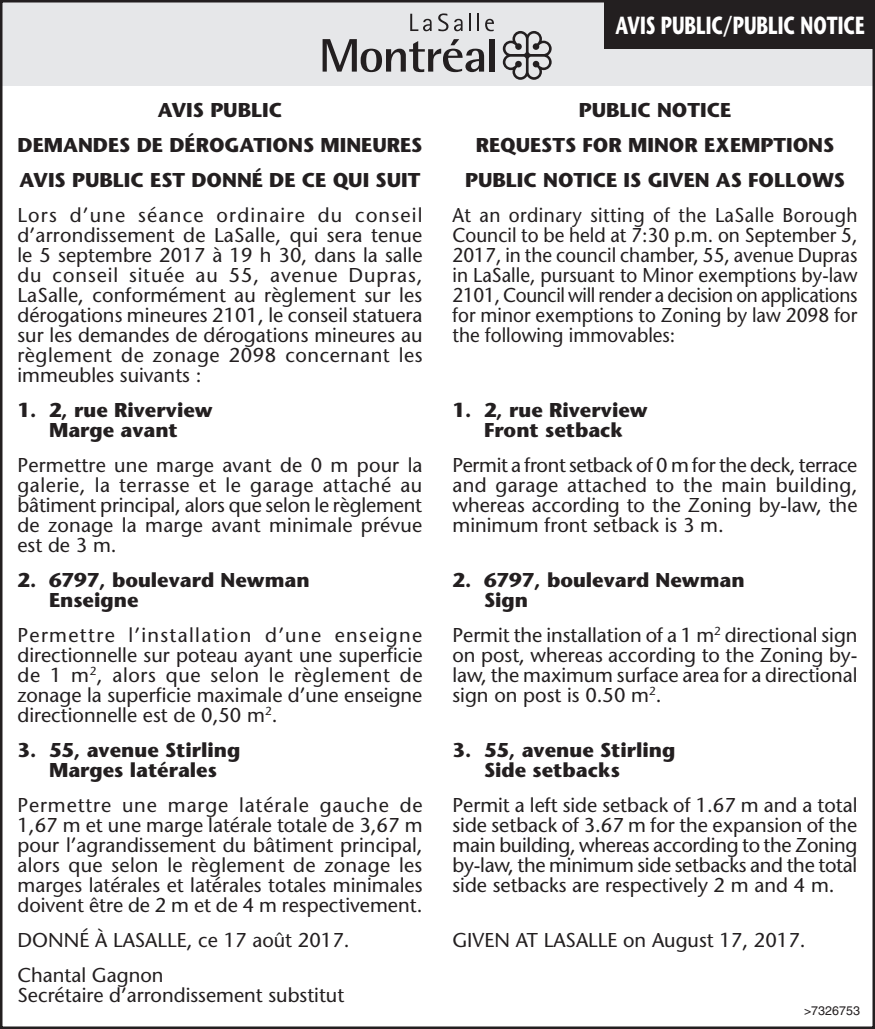
<style>
.page{position:relative;width:875px;height:1029px;background:#fff}
.page>*{position:absolute;margin:0;border:0;box-sizing:border-box;transform-origin:0 0}
.t1{font:700 24.75px "Stone Sans Std";color:#fff;scale:.7 1}
.t2{font:500 20px/20px "Stone Sans Std";color:#231f20;text-align:justify}
.t3{font:700 20px/20px "Stone Sans Std";color:#231f20}
.t4{font:500 20px/20px "Stone Sans Std";color:#231f20;text-align:justify;scale:.95 1}
.t5{font:12.5px "Helvetica LT Std";color:#231f20}
</style>
<div class="page">
<div style="left:0;top:0;width:874px;height:86px;background:#e6e7e9"></div>
<svg style="left:410px;top:14px;width:22px;height:17px"></svg>
<svg style="left:438px;top:13px;width:10px;height:18px"></svg>
<svg style="left:454px;top:19px;width:9px;height:12px"></svg>
<svg style="left:469px;top:14px;width:2px;height:17px"></svg>
<svg style="left:478px;top:14px;width:1px;height:17px"></svg>
<svg style="left:485px;top:19px;width:9px;height:12px"></svg>
<svg style="left:323px;top:39px;width:161px;height:33px"></svg>
<div style="left:489px;top:39px;width:6px;height:33px;background:#231f20"></div>
<svg style="left:503px;top:31px;width:49px;height:49px"></svg>
<div style="left:604px;top:1px;width:271px;height:48px;background:#231f20"></div>
<p class="t3" style="left:18px;top:92px;width:405px;line-height:35px;text-indent:193px">PUBLIC<br>DEMANDES DE DÉROGATIONS MINEURES<br>AVIS</p>
<p class="t3" style="left:158px;top:100px;width:26px">AVIS</p>
<p class="t3" style="left:72px;top:170px;width:13px">PUBLIC</p>
<p class="t3" style="left:150px;top:170px;width:272px">EST DONNÉ DE CE QUI SUIT</p>
<p class="t2" style="left:18px;top:205px;width:407px">Lors d’une séance ordinaire du conseil d’arrondissement de LaSalle, qui sera tenue le 5 septembre 2017 à 19 h 30, dans la salle du conseil située au 55, avenue Dupras, LaSalle, conformément au règlement sur les dérogations mineures 2101, le conseil statuera sur les demandes de dérogations mineures au règlement de zonage 2098 concernant les immeubles suivants :</p>
<p class="t3" style="left:18px;top:400px;width:197px;text-align:center">1. 2, rue Riverview<br>Marge avant</p>
<p class="t2" style="left:18px;top:455px;width:407px">Permettre une marge avant de 0 m pour la galerie, la terrasse et le garage attaché au bâtiment principal, alors que selon le règlement de zonage la marge avant minimale prévue est de 3 m.</p>
<p class="t3" style="left:49px;top:570px;width:262px;text-indent:-32px">2. 6797, boulevard Newman<br>Enseigne</p>
<p class="t2" style="left:18px;top:625px;width:407px">Permettre l’installation d’une enseigne directionnelle sur poteau ayant une superficie de 1 m<sup>2</sup>, alors que selon le règlement de zonage la superficie maximale d’une enseigne directionnelle est de 0,50 m<sup>2</sup>.</p>
<p class="t3" style="left:18px;top:740px;width:225px;text-align:center">3. 55, avenue Stirling<br>Marges latérales</p>
<p class="t2" style="left:18px;top:795px;width:407px">Permettre une marge latérale gauche de 1,67 m et une marge latérale totale de 3,67 m pour l’agrandissement du bâtiment principal, alors que selon le règlement de zonage les marges latérales et latérales totales minimales doivent être de 2 m et de 4 m respectivement.</p>
<p class="t2" style="left:18px;top:922px;width:334px;line-height:35px">DONNÉ À LASALLE, ce 17 août 2017.<br>Chantal Gagnon</p>
<p class="t2" style="left:18px;top:985px;width:328px">Secrétaire d’arrondissement substitut</p>
<p class="t1" style="left:615px;top:11px;width:184px">Avis public/PUBLIC</p>
<p class="t1" style="left:801px;top:11px;width:93px">NOTICE</p>
<p class="t3" style="left:579px;top:100px;width:13px">PUBLIC</p>
<p class="t3" style="left:657px;top:100px;width:76px">NOTICE</p>
<p class="t3" style="left:476px;top:135px;width:359px">REQUESTS FOR MINOR EXEMPTIONS</p>
<p class="t3" style="left:465px;top:170px;width:13px">PUBLIC</p>
<p class="t3" style="left:543px;top:170px;width:302px">NOTICE IS GIVEN AS FOLLOWS</p>
<p class="t4" style="left:452px;top:205px;width:428px">At an ordinary sitting of the LaSalle Borough Council to be held at 7:30 p.m. on September 5, 2017, in the council chamber, 55, avenue Dupras in LaSalle, pursuant to Minor exemptions by-law 2101, Council will render a decision on applications for minor exemptions to Zoning by law 2098 for the following immovables:</p>
<p class="t3" style="left:452px;top:400px;width:197px;text-align:center">1. 2, rue Riverview<br>Front setback</p>
<p class="t2" style="left:452px;top:455px;width:406px">Permit a front setback of 0 m for the deck, terrace and garage attached to the main building, whereas according to the Zoning by-law, the minimum front setback is 3 m.</p>
<p class="t3" style="left:484px;top:570px;width:262px;text-indent:-32px">2. 6797, boulevard Newman<br>Sign</p>
<p class="t2" style="left:452px;top:625px;width:407px">Permit the installation of a 1 m<sup>2</sup> directional sign on post, whereas according to the Zoning by&shy;law, the maximum surface area for a directional sign on post is 0.50 m<sup>2</sup>.</p>
<p class="t3" style="left:484px;top:740px;width:193px;text-indent:-31px">3. 55, avenue Stirling<br>Side setbacks</p>
<p class="t2" style="left:453px;top:795px;width:407px">Permit a left side setback of 1.67 m and a total side setback of 3.67 m for the expansion of the main building, whereas according to the Zoning by-law, the minimum side setbacks and the total side setbacks are respectively 2 m and 4 m.</p>
<p class="t2" style="left:453px;top:930px;width:355px">GIVEN AT LASALLE on August 17, 2017.</p>
<p class="t5" style="left:804px;top:1003px;width:57px">&gt;7326753</p>
</div>
